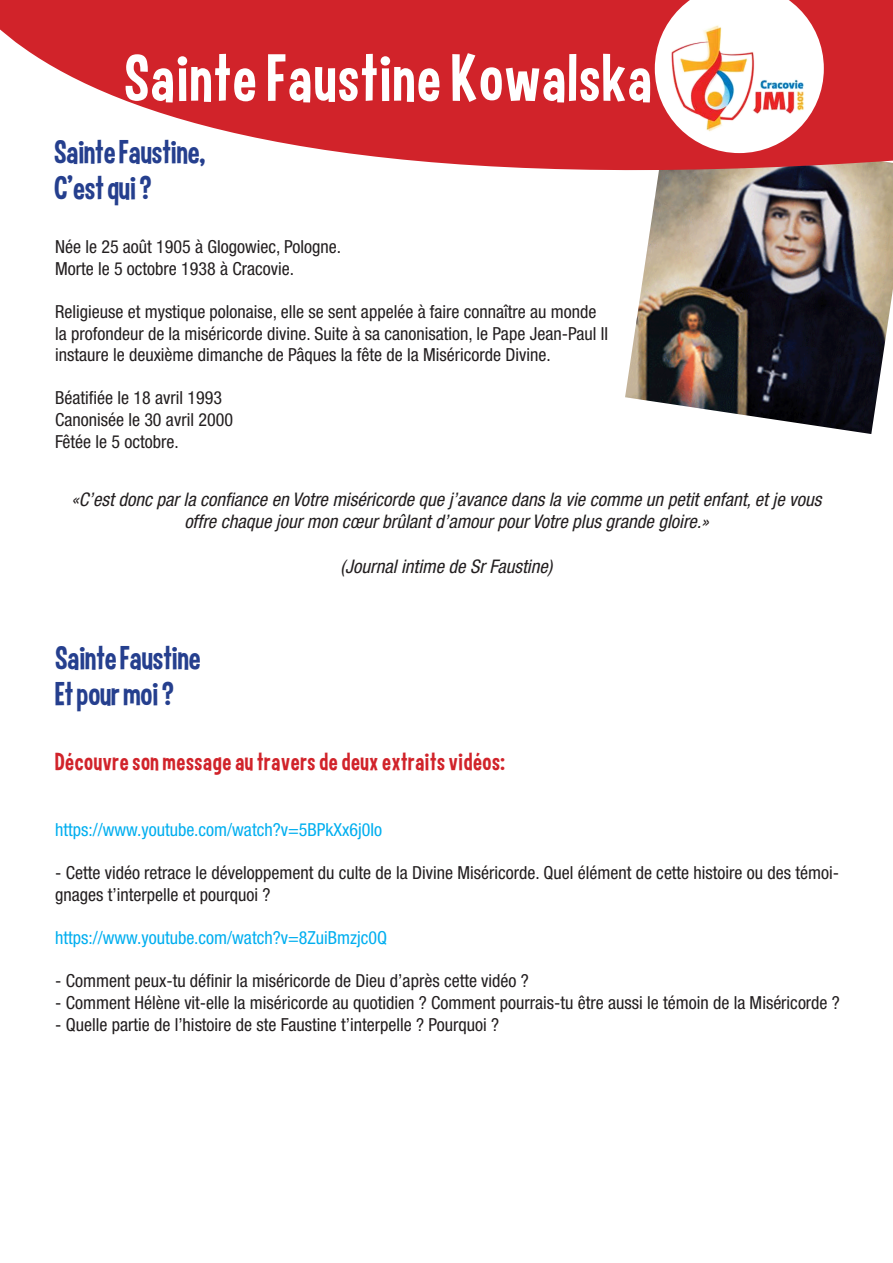
<style>
.page{position:relative;width:893px;height:1263px;background:#fff}
.page>*{position:absolute;margin:0;border:0;box-sizing:border-box;transform-origin:0 0}
.t1{font:72px "Curse Casual JVE";letter-spacing:.025em;color:#fff}
.t2{font:36px "Curse Casual JVE";color:#253f8e}
.t3{font:27px "Curse Casual JVE";letter-spacing:.025em;color:#d1232a}
.t4{font:italic condensed 18.75px/22.5px "Helvetica Neue LT Std";color:#231f20;text-align:center}
.t5{font:condensed 18px/21.6px "Helvetica Neue LT Std";color:#231f20}
.t6{font:condensed 18px "Helvetica Neue LT Std";color:#00aeef}
</style>
<div class="page">
<img style="left:625px;top:217px;width:268px;height:217px">
<svg style="left:0;top:0;width:893px;height:217px;fill:#d1232a"></svg>
<svg style="left:655px;top:0;width:169px;height:4px"></svg>
<img style="left:632px;top:4px;width:210px;height:149px">
<p class="t1" style="left:124px;top:40px;width:529px">Sainte Faustine Kowalska</p>
<p class="t2" style="left:54px;top:133px;width:153px">Sainte Faustine,</p>
<p class="t2" style="left:54px;top:169px;width:99px">C'est qui ?</p>
<p class="t5" style="left:55px;top:236px;width:288px">Née le 25 août 1905 à Glogowiec, Pologne.</p>
<p class="t5" style="left:55px;top:257px;width:241px">Morte le 5 octobre 1938 à Cracovie.</p>
<p class="t5" style="left:55px;top:301px;width:554px">Religieuse et mystique polonaise, elle se sent appelée à faire connaître au monde la profondeur de la miséricorde divine. Suite à sa canonisation, le Pape Jean-Paul II instaure le deuxième dimanche de Pâques la fête de la Miséricorde Divine.</p>
<p class="t5" style="left:55px;top:387px;width:169px">Béatifiée le 18 avril 1993</p>
<p class="t5" style="left:55px;top:409px;width:179px">Canonisée le 30 avril 2000</p>
<p class="t5" style="left:55px;top:430px;width:125px">Fêtée le 5 octobre.</p>
<p class="t4" style="left:72px;top:488px;width:751px">«C’est donc par la confiance en Votre miséricorde que j’avance dans la vie comme un petit enfant, et je vous offre chaque jour mon cœur brûlant d’amour pour Votre plus grande gloire.»</p>
<p class="t4" style="left:341px;top:556px;width:213px">(Journal intime de Sr Faustine)</p>
<p class="t2" style="left:55px;top:638px;width:147px">Sainte Faustine</p>
<p class="t2" style="left:55px;top:674px;width:120px">Et pour moi ?</p>
<p class="t3" style="left:55px;top:748px;width:451px">Découvre son message au travers de deux extraits vidéos:</p>
<p class="t6" style="left:55px;top:819px;width:329px">https://www.youtube.com/watch?v=5BPkXx6j0Io</p>
<p class="t5" style="left:55px;top:862px;width:786px">- Cette vidéo retrace le développement du culte de la Divine Miséricorde. Quel élément de cette histoire ou des témoi&shy;gnages t’interpelle et pourquoi ?</p>
<p class="t6" style="left:55px;top:927px;width:334px">https://www.youtube.com/watch?v=8ZuiBmzjc0Q</p>
<p class="t5" style="left:55px;top:970px;width:475px">- Comment peux-tu définir la miséricorde de Dieu d’après cette vidéo ?</p>
<p class="t5" style="left:55px;top:992px;width:786px">- Comment Hélène vit-elle la miséricorde au quotidien ? Comment pourrais-tu être aussi le témoin de la Miséricorde ?</p>
<p class="t5" style="left:55px;top:1013px;width:445px">- Quelle partie de l’histoire de ste Faustine t’interpelle ? Pourquoi ?</p>
</div>
